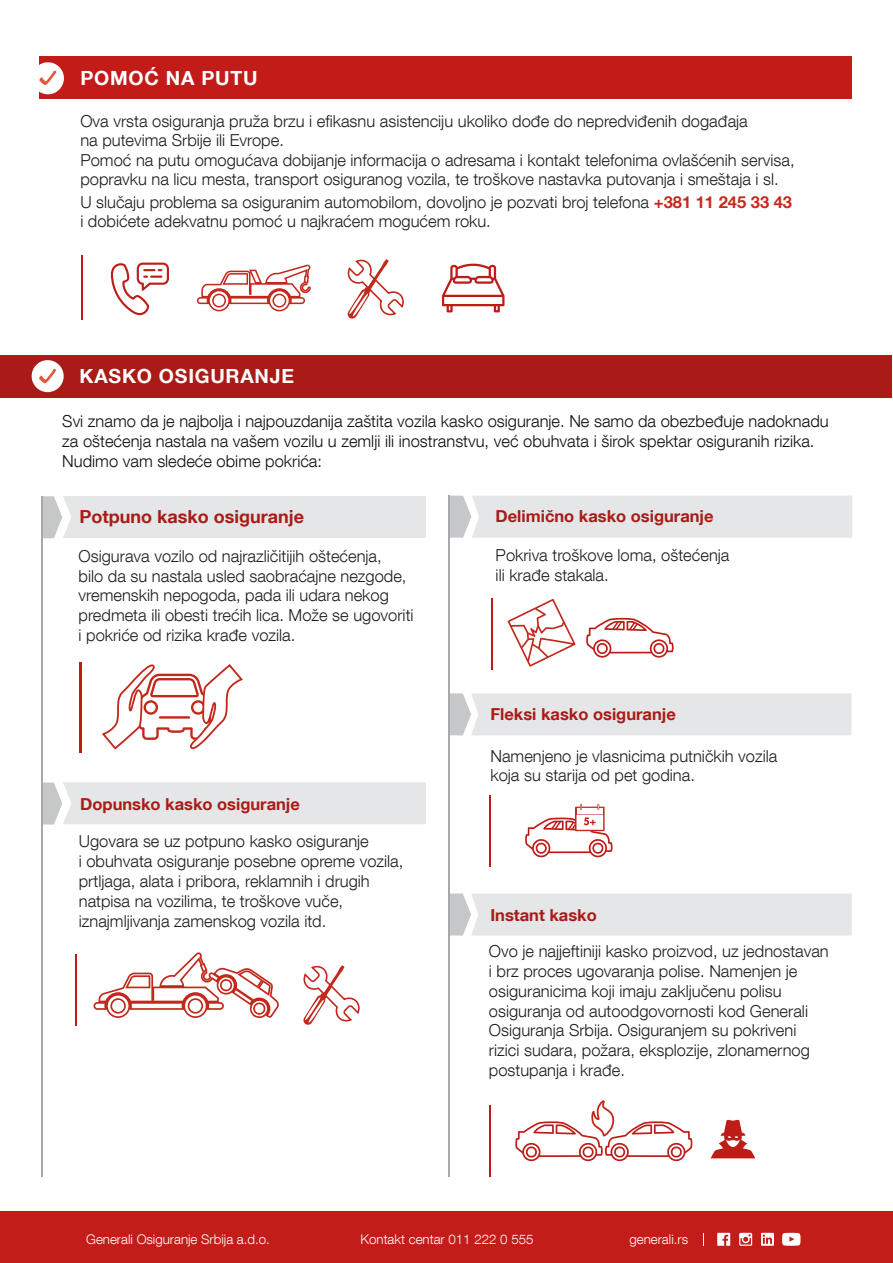
<style>
.page{position:relative;width:893px;height:1263px;background:#fff}
.page>*{position:absolute;margin:0;border:0;box-sizing:border-box;transform-origin:0 0}
.t1{font:700 19.5px "Helvetica Neue LT Com";letter-spacing:.04em;color:#fff}
.t2{font:700 18px "Helvetica Neue LT Com";color:#aa1b17}
.t3{font:300 16.5px/19.8px "Helvetica Neue LT Com";color:#221e1f}
.t4{font:300 16.5px/19.8px "Helvetica Neue LT Com";color:#11110e}
.t5{font:700 16.5px "Helvetica Neue LT Com";color:#aa1b17}
.t6{font:300 13.35px "Helvetica Neue LT Com";color:#fff}
.s1{font-weight:700;color:#c5291c}
</style>
<div class="page">
<div style="left:42px;top:496px;width:384px;height:42px;background:#e5e6e7"></div>
<div style="left:42px;top:782px;width:384px;height:42px;background:#e5e6e7"></div>
<svg style="left:449px;top:496px;width:403px;height:42px;background:#e4e5e6"></svg>
<svg style="left:449px;top:693px;width:402px;height:42px;background:#e4e5e6"></svg>
<svg style="left:449px;top:893px;width:403px;height:42px;background:#e4e5e6"></svg>
<div style="left:0;top:355px;width:892px;height:42px;background:#aa1b17"></div>
<div style="left:40px;top:57px;width:812px;height:42px;background:#c21b18"></div>
<hr style="left:81px;top:255px;width:1px;height:64px;background:#bd1c17">
<div style="left:32px;top:62px;width:32px;height:32px;background:#fff;border-radius:50%"></div>
<svg style="left:39px;top:70px;width:18px;height:15px"></svg>
<div style="left:32px;top:360px;width:32px;height:32px;background:#fff;border-radius:50%"></div>
<svg style="left:39px;top:369px;width:17px;height:14px"></svg>
<svg style="left:102px;top:664px;width:141px;height:86px"></svg>
<hr style="left:79px;top:663px;width:2px;height:90px;background:#bd1c17">
<svg style="left:93px;top:952px;width:186px;height:66px"></svg>
<hr style="left:75px;top:954px;width:2px;height:71px;background:#bd1c17">
<svg style="left:303px;top:965px;width:57px;height:60px"></svg>
<svg style="left:586px;top:618px;width:88px;height:40px"></svg>
<hr style="left:491px;top:598px;width:2px;height:72px;background:#bd1c17">
<svg style="left:507px;top:599px;width:68px;height:68px"></svg>
<hr style="left:489px;top:1105px;width:2px;height:72px;background:#bd1c17">
<svg style="left:515px;top:1100px;width:178px;height:61px"></svg>
<svg style="left:711px;top:1120px;width:44px;height:38px"></svg>
<svg style="left:197px;top:264px;width:114px;height:47px"></svg>
<hr style="left:489px;top:795px;width:2px;height:72px;background:#bd1c17">
<hr style="left:448px;top:496px;width:1px;height:681px;background:#a6a8ab">
<hr style="left:41px;top:496px;width:1px;height:681px;background:#a6a8ab">
<svg style="left:347px;top:259px;width:57px;height:60px"></svg>
<svg style="left:111px;top:263px;width:58px;height:52px"></svg>
<svg style="left:442px;top:264px;width:63px;height:48px"></svg>
<svg style="left:525px;top:804px;width:88px;height:53px"></svg>
<div style="left:0;top:1212px;width:893px;height:51px;background:#c21d18"></div>
<svg style="left:703px;top:1233px;width:1px;height:13px"></svg>
<svg style="left:739px;top:1233px;width:13px;height:13px"></svg>
<svg style="left:717px;top:1233px;width:13px;height:13px"></svg>
<svg style="left:782px;top:1233px;width:18px;height:13px"></svg>
<svg style="left:761px;top:1233px;width:13px;height:13px"></svg>
<p class="t1" style="left:80px;top:66px;width:179px">POMOĆ NA PUTU</p>
<p class="t3" style="left:80px;top:111px;width:716px">Ova vrsta osiguranja pruža brzu i efikasnu asistenciju ukoliko dođe do nepredviđenih događaja<br>na putevima Srbije ili Evrope.<br>Pomoć na putu omogućava dobijanje informacija o adresama i kontakt telefonima ovlašćenih servisa, popravku na licu mesta, transport osiguranog vozila, te troškove nastavka putovanja i smeštaja i sl.</p>
<p class="t3" style="left:80px;top:192px;width:713px">U slučaju problema sa osiguranim automobilom, dovoljno je pozvati broj telefona <span class="s1">+381 11 245 33 43 </span>i dobićete adekvatnu pomoć u najkraćem mogućem roku.</p>
<p class="t1" style="left:80px;top:364px;width:216px">KASKO OSIGURANJE</p>
<p class="t4" style="left:62px;top:411px;width:768px">Svi znamo da je najbolja i najpouzdanija zaštita vozila kasko osiguranje. Ne samo da obezbeđuje nadoknadu za oštećenja nastala na vašem vozilu u zemlji ili inostranstvu, već obuhvata i širok spektar osiguranih rizika.<br>Nudimo vam sledeće obime pokrića:</p>
<p class="t2" style="left:80px;top:505px;width:226px">Potpuno kasko osiguranje</p>
<p class="t5" style="left:496px;top:506px;width:220px">Delimično kasko osiguranje</p>
<p class="t3" style="left:79px;top:546px;width:336px">Osigurava vozilo od najrazličitijih oštećenja,<br>bilo da su nastala usled saobraćajne nezgode, vremenskih nepogoda, pada ili udara nekog predmeta ili obesti trećih lica. Može se ugovoriti i pokriće od rizika krađe vozila.</p>
<p class="t3" style="left:496px;top:545px;width:235px">Pokriva troškove loma, oštećenja ili krađe stakala.</p>
<p class="t5" style="left:490px;top:704px;width:187px">Fleksi kasko osiguranje</p>
<p class="t5" style="left:80px;top:794px;width:221px">Dopunsko kasko osiguranje</p>
<p class="t3" style="left:79px;top:831px;width:326px">Ugovara se uz potpuno kasko osiguranje<br>i obuhvata osiguranje posebne opreme vozila, prtljaga, alata i pribora, reklamnih i drugih natpisa na vozilima, te troškove vuče, iznajmljivanja zamenskog vozila itd.</p>
<p class="t3" style="left:490px;top:746px;width:288px;line-height:18.8px">Namenjeno je vlasnicima putničkih vozila koja su starija od pet godina.</p>
<p class="t5" style="left:490px;top:904px;width:108px">Instant kasko</p>
<p class="t3" style="left:489px;top:941px;width:341px">Ovo je najjeftiniji kasko proizvod, uz jednostavan i brz proces ugovaranja polise. Namenjen je osiguranicima koji imaju zaključenu polisu osiguranja od autoodgovornosti kod Generali Osiguranja Srbija. Osiguranjem su pokriveni rizici sudara, požara, eksplozije, zlonamernog postupanja i krađe.</p>
<p class="t6" style="left:86px;top:1230px;width:185px">Generali Osiguranje Srbija a.d.o.</p>
<p class="t6" style="left:361px;top:1230px;width:174px">Kontakt centar 011 222 0 555</p>
<p class="t6" style="left:629px;top:1230px;width:60px">generali.rs</p>
</div>
